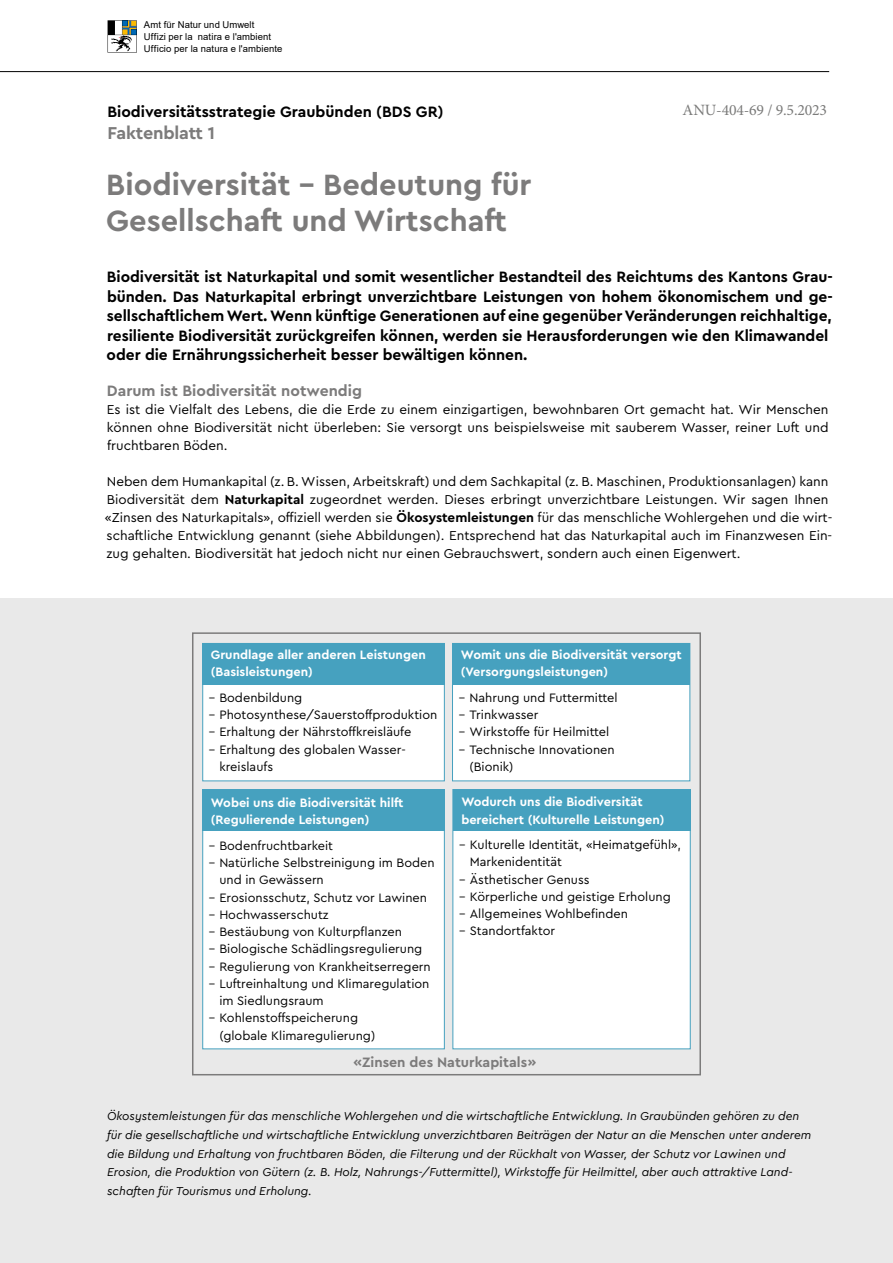
<style>
.page{position:relative;width:893px;height:1263px;background:#fff}
.page>*{position:absolute;margin:0;border:0;box-sizing:border-box;transform-origin:0 0}
.t1{font:700 30.75px/36px "Cera Pro";color:#7c7b7b}
.t2{font:700 18px "Cera Pro";letter-spacing:-.01em;color:#7c7b7b}
.t3{font:700 15.75px/19.5px "Cera Pro";letter-spacing:-.005em;color:#000}
.t4{font:700 15.75px "Cera Pro";color:#7c7b7b}
.t5{font:15.75px "Minion Pro";letter-spacing:-.01em;color:#7b7b7a}
.t6{font:700 14.25px "Cera Pro";color:#7c7b7b}
.t7{font:13.5px/18px "Cera Pro";color:#000;text-align:justify}
.t8{font:12.75px/17.2px "Cera Pro";color:#000}
.t9{font:700 12.75px/17.2px "Cera Pro";color:#fff}
.t10{font:italic 12px/18.8px "Cera Pro";color:#000}
.t11{font:9.45px/12px "Arial";letter-spacing:.01em;color:#000}
.s1{font-weight:700}
</style>
<div class="page">
<div style="left:0;top:598px;width:893px;height:665px;background:#e9e9e9"></div>
<div style="left:192px;top:632px;width:509px;height:443px;border:2px solid #7c7b7b"></div>
<div style="left:202px;top:643px;width:243px;height:138px;background:#fff;border:1px solid #46a1bf"></div>
<div style="left:202px;top:643px;width:243px;height:41px;background:#46a1bf"></div>
<div style="left:452px;top:643px;width:238px;height:138px;background:#fff"></div>
<div style="left:452px;top:643px;width:238px;height:41px;background:#46a1bf"></div>
<div style="left:202px;top:790px;width:243px;height:259px;background:#fff;border:1px solid #46a1bf"></div>
<div style="left:202px;top:790px;width:243px;height:41px;background:#46a1bf"></div>
<div style="left:452px;top:789px;width:239px;height:260px;background:#fff;border:1px solid #46a1bf"></div>
<div style="left:453px;top:789px;width:238px;height:42px;background:#46a1bf"></div>
<svg style="left:108px;top:20px;width:29px;height:33px"></svg>
<hr style="left:0;top:71px;width:829px;height:1px;background:#000">
<p class="t11" style="left:144px;top:18px;width:140px">Amt für Natur und Umwelt<br>Uffizi per la natira e l'ambient<br>Ufficio per la natura e l'ambiente</p>
<p class="t3" style="left:107px;top:101px;width:338px">Biodiversitätsstrategie Graubünden (BDS GR)</p>
<h2 class="t2" style="left:107px;top:121px;width:109px">Faktenblatt 1</h2>
<p class="t5" style="left:683px;top:100px;width:146px">ANU-404-69 / 9.5.2023</p>
<h1 class="t1" style="left:106px;top:165px;width:427px">Biodiversität – Bedeutung für<br>Gesellschaft und Wirtschaft</h1>
<p class="t3" style="left:107px;top:267px;width:728px">Biodiversität ist Naturkapital und somit wesentlicher Bestandteil des Reichtums des Kantons Grau&shy;bünden. Das Naturkapital erbringt unverzichtbare Leistungen von hohem ökonomischem und ge&shy;sellschaftlichem Wert. Wenn künftige Generationen auf eine gegenüber Veränderungen reichhaltige, resiliente Biodiversität zurückgreifen können, werden sie Herausforderungen wie den Klimawandel oder die Ernährungssicherheit besser bewältigen können.</p>
<p class="t4" style="left:107px;top:381px;width:257px">Darum ist Biodiversität notwendig</p>
<p class="t7" style="left:107px;top:400px;width:723px">Es ist die Vielfalt des Lebens, die die Erde zu einem einzigartigen, bewohnbaren Ort gemacht hat. Wir Menschen können ohne Biodiversität nicht überleben: Sie versorgt uns beispielsweise mit sauberem Wasser, reiner Luft und fruchtbaren Böden.</p>
<p class="t7" style="left:105px;top:472px;width:729px;text-align:left">Neben dem Humankapital (z. B. Wissen, Arbeitskraft) und dem Sachkapital (z. B. Maschinen, Produktionsanlagen) kann Biodiversität dem <span class="s1">Naturkapital</span> zugeordnet werden. Dieses erbringt unverzichtbare Leistungen. Wir sagen Ihnen «Zinsen des Naturkapitals», offiziell werden sie <span class="s1">Ökosystemleistungen</span> für das menschliche Wohlergehen und die wirt&shy;schaftliche Entwicklung genannt (siehe Abbildungen). Entsprechend hat das Naturkapital auch im Finanzwesen Ein&shy;zug gehalten. Biodiversität hat jedoch nicht nur einen Gebrauchswert, sondern auch einen Eigenwert.</p>
<p class="t9" style="left:211px;top:646px;width:216px">Grundlage aller anderen Leistungen (Basisleistungen)</p>
<p class="t8" style="left:209px;top:688px;width:95px">– Bodenbildung</p>
<p class="t8" style="left:209px;top:706px;width:230px">– Photosynthese/Sauerstoffproduktion</p>
<p class="t8" style="left:209px;top:723px;width:204px">– Erhaltung der Nährstoffkreisläufe</p>
<p class="t8" style="left:219px;top:740px;width:188px;text-indent:-11px">– Erhaltung des globalen Wasser&shy;kreislaufs</p>
<p class="t9" style="left:211px;top:794px;width:194px">Wobei uns die Biodiversität hilft (Regulierende Leistungen)</p>
<p class="t8" style="left:209px;top:836px;width:126px">– Bodenfruchtbarkeit</p>
<p class="t8" style="left:219px;top:854px;width:217px;text-indent:-11px">– Natürliche Selbstreinigung im Boden und in Gewässern</p>
<p class="t8" style="left:209px;top:888px;width:220px">– Erosionsschutz, Schutz vor Lawinen</p>
<p class="t8" style="left:209px;top:905px;width:121px">– Hochwasserschutz</p>
<p class="t8" style="left:209px;top:923px;width:195px">– Bestäubung von Kulturpflanzen</p>
<p class="t8" style="left:209px;top:940px;width:215px">– Biologische Schädlingsregulierung</p>
<p class="t8" style="left:209px;top:957px;width:224px">– Regulierung von Krankheitserregern</p>
<p class="t8" style="left:219px;top:974px;width:212px;text-indent:-11px">– Luftreinhaltung und Klimaregulation im Siedlungsraum</p>
<p class="t8" style="left:219px;top:1009px;width:157px;text-indent:-11px">– Kohlenstoffspeicherung (globale Klimaregulierung)</p>
<p class="t9" style="left:461px;top:646px;width:222px">Womit uns die Biodiversität versorgt (Versorgungsleistungen)</p>
<p class="t8" style="left:459px;top:688px;width:160px">– Nahrung und Futtermittel</p>
<p class="t8" style="left:459px;top:706px;width:81px">– Trinkwasser</p>
<p class="t8" style="left:459px;top:723px;width:152px">– Wirkstoffe für Heilmittel</p>
<p class="t8" style="left:469px;top:740px;width:147px;text-indent:-11px">– Technische Innovationen (Bionik)</p>
<p class="t9" style="left:461px;top:793px;width:205px">Wodurch uns die Biodiversität bereichert (Kulturelle Leistungen)</p>
<p class="t8" style="left:470px;top:836px;width:213px;text-indent:-11px">– Kulturelle Identität, «Heimatgefühl»,<br>Markenidentität</p>
<p class="t8" style="left:459px;top:870px;width:132px">– Ästhetischer Genuss</p>
<p class="t8" style="left:459px;top:887px;width:213px">– Körperliche und geistige Erholung</p>
<p class="t8" style="left:459px;top:905px;width:170px">– Allgemeines Wohlbefinden</p>
<p class="t8" style="left:459px;top:922px;width:97px">– Standortfaktor</p>
<p class="t6" style="left:353px;top:1053px;width:184px">«Zinsen des Naturkapitals»</p>
<p class="t10" style="left:107px;top:1106px;width:706px">Ökosystemleistungen für das menschliche Wohlergehen und die wirtschaftliche Entwicklung. In Graubünden gehören zu den für die gesellschaftliche und wirtschaftliche Entwicklung unverzichtbaren Beiträgen der Natur an die Menschen unter anderem die Bildung und Erhaltung von fruchtbaren Böden, die Filterung und der Rückhalt von Wasser, der Schutz vor Lawinen und Erosion, die Produktion von Gütern (z. B. Holz, Nahrungs-/Futtermittel), Wirkstoffe für Heilmittel, aber auch attraktive Land&shy;schaften für Tourismus und Erholung.</p>
</div>
